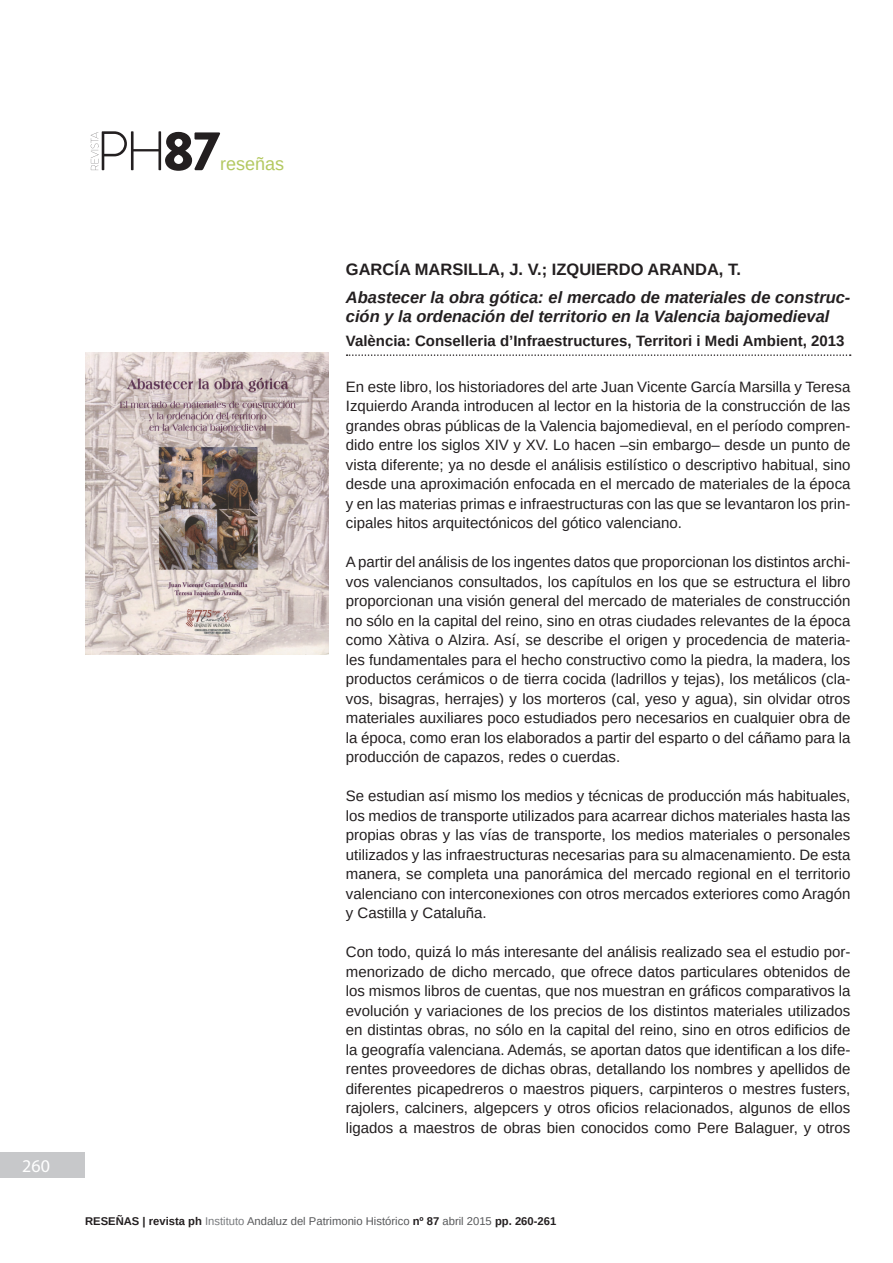
<style>
.page{position:relative;width:893px;height:1263px;background:#fff}
.page>*{position:absolute;margin:0;border:0;box-sizing:border-box;transform-origin:0 0}
.t1{font:18px "Arimo";color:#b3c85f}
.t2{font:18px "Myriad Pro";color:#fff}
.TITULO_LIBRO_RESEÑA{font:italic 700 16.5px/19.5px "Arimo";color:#231f20}
.AUTORES_RESEÑA{font:700 16.5px "Arimo";color:#231f20}
.t3{font:15px/19.5px "Arimo";color:#231f20;text-align:justify}
.EDITORIAL_RESEÑA{font:700 15px "Arimo";color:#231f20}
.t4{font:11.25px "Arimo";color:#57585a}
.s1{font-weight:700;color:#231f20}
.s2{color:#787a7d}
</style>
<div class="page">
<div style="left:0;top:1152px;width:85px;height:26px;background:#c7c8ca"></div>
<svg style="left:91px;top:131px;width:129px;height:40px"></svg>
<svg style="left:347px;top:354px;width:504px;height:2px"></svg>
<img style="left:85px;top:353px;width:244px;height:302px">
<p class="t2" style="left:22px;top:1155px;width:29px">260</p>
<p class="t1" style="left:220px;top:153px;width:66px">reseñas</p>
<p class="AUTORES_RESEÑA" style="left:346px;top:258px;width:397px">GARCÍA MARSILLA, J. V.; IZQUIERDO ARANDA, T.</p>
<p class="TITULO_LIBRO_RESEÑA" style="left:346px;top:287px;width:506px">Abastecer la obra gótica: el mercado de materiales de construc&shy;ción y la ordenación del territorio en la Valencia bajomedieval</p>
<p class="EDITORIAL_RESEÑA" style="left:346px;top:330px;width:500px">València: Conselleria d’Infraestructures, Territori i Medi Ambient, 2013</p>
<p class="t3" style="left:346px;top:377px;width:506px">En este libro, los historiadores del arte Juan Vicente García Marsilla y Teresa Izquierdo Aranda introducen al lector en la historia de la construcción de las grandes obras públicas de la Valencia bajomedieval, en el período compren&shy;dido entre los siglos XIV y XV. Lo hacen –sin embargo– desde un punto de vista diferente; ya no desde el análisis estilístico o descriptivo habitual, sino desde una aproximación enfocada en el mercado de materiales de la época y en las materias primas e infraestructuras con las que se levantaron los prin&shy;cipales hitos arquitectónicos del gótico valenciano.</p>
<p class="t3" style="left:346px;top:552px;width:506px">A partir del análisis de los ingentes datos que proporcionan los distintos archi&shy;vos valencianos consultados, los capítulos en los que se estructura el libro proporcionan una visión general del mercado de materiales de construcción no sólo en la capital del reino, sino en otras ciudades relevantes de la época como Xàtiva o Alzira. Así, se describe el origen y procedencia de materia&shy;les fundamentales para el hecho constructivo como la piedra, la madera, los productos cerámicos o de tierra cocida (ladrillos y tejas), los metálicos (cla&shy;vos, bisagras, herrajes) y los morteros (cal, yeso y agua), sin olvidar otros materiales auxiliares poco estudiados pero necesarios en cualquier obra de la época, como eran los elaborados a partir del esparto o del cáñamo para la producción de capazos, redes o cuerdas.</p>
<p class="t3" style="left:346px;top:786px;width:506px">Se estudian así mismo los medios y técnicas de producción más habituales, los medios de transporte utilizados para acarrear dichos materiales hasta las propias obras y las vías de transporte, los medios materiales o personales utilizados y las infraestructuras necesarias para su almacenamiento. De esta manera, se completa una panorámica del mercado regional en el territorio valenciano con interconexiones con otros mercados exteriores como Aragón y Castilla y Cataluña.</p>
<p class="t3" style="left:346px;top:942px;width:506px">Con todo, quizá lo más interesante del análisis realizado sea el estudio por&shy;menorizado de dicho mercado, que ofrece datos particulares obtenidos de los mismos libros de cuentas, que nos muestran en gráficos comparativos la evolución y variaciones de los precios de los distintos materiales utilizados en distintas obras, no sólo en la capital del reino, sino en otros edificios de la geografía valenciana. Además, se aportan datos que identifican a los dife&shy;rentes proveedores de dichas obras, detallando los nombres y apellidos de diferentes picapedreros o maestros piquers, carpinteros o mestres fusters, rajolers, calciners, algepcers y otros oficios relacionados, algunos de ellos ligados a maestros de obras bien conocidos como Pere Balaguer, y otros</p>
<p class="t4" style="left:85px;top:1213px;width:473px"><span class="s1">RESEÑAS | revista ph</span> <span class="s2">Instituto</span> Andaluz del Patrimonio Histórico <span class="s1">nº 87</span> abril 2015 <span class="s1">pp. 260-261</span></p>
</div>
